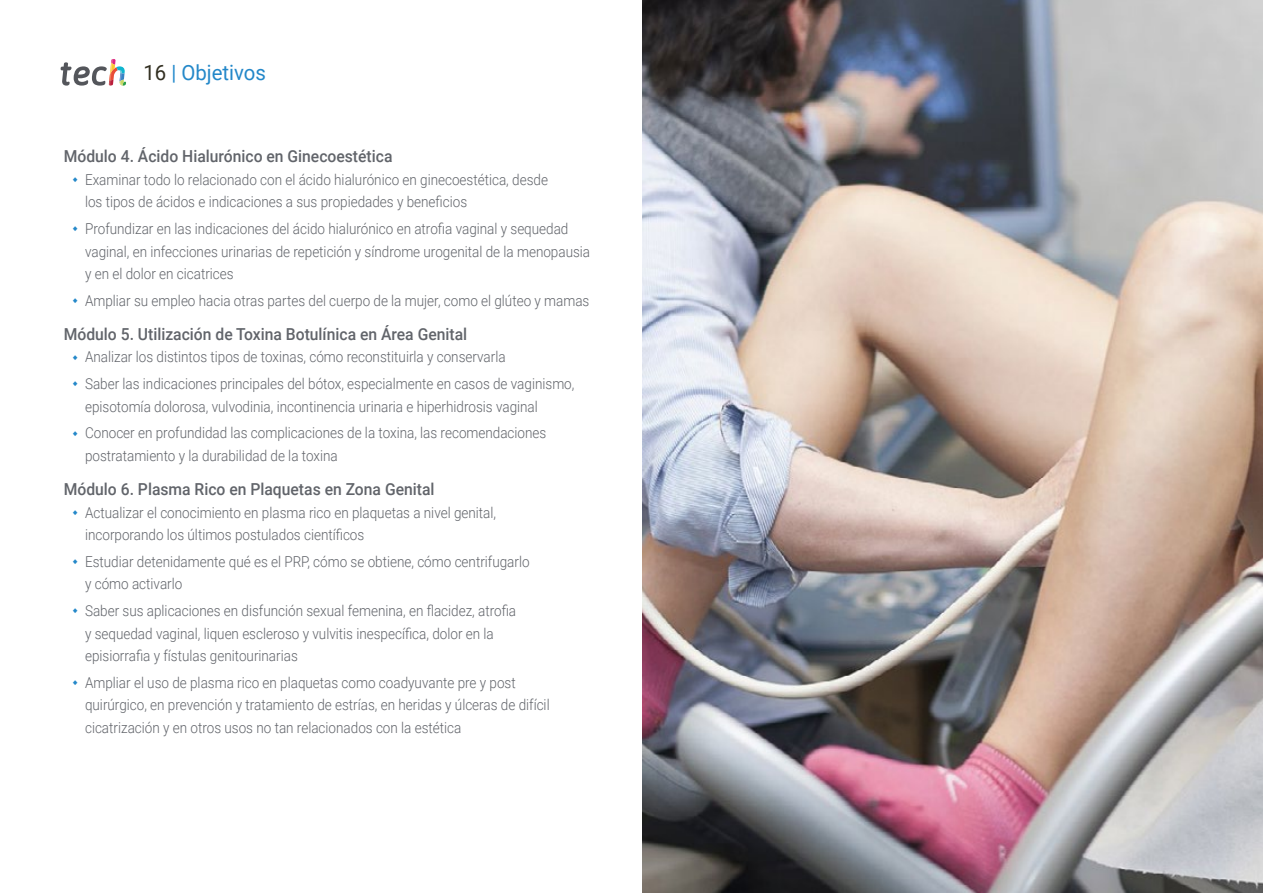
<style>
.page{position:relative;width:1263px;height:893px;background:#fff}
.page>*{position:absolute;margin:0;border:0;box-sizing:border-box;transform-origin:0 0}
.t1{font:21px "Roboto";color:#2287c9}
.t2{font:500 16.5px "Roboto";color:#61646a;scale:.95 1}
.t3{font:300 15px/22.5px "Roboto";color:#61646a;scale:.9 1}
.s1{color:#312e20}
.s2{color:#2289cb}
.s3{color:#2488c9}
</style>
<div class="page">
<svg style="left:61px;top:59px;width:65px;height:27px"></svg>
<img style="left:642px;top:0;width:621px;height:893px">
<h1 class="t1" style="left:144px;top:57px;width:124px"><span class="s1">16</span> <span class="s2">|</span> <span class="s3">Obj</span>etivos</h1>
<p class="t2" style="left:64px;top:145px;width:347px">Módulo 4. Ácido Hialurónico en Ginecoestética</p>
<p class="t3" style="left:85px;top:168px;width:516px">Examinar todo lo relacionado con el ácido hialurónico en ginecoestética, desde los tipos de ácidos e indicaciones a sus propiedades y beneficios</p>
<p class="t3" style="left:85px;top:217px;width:563px">Profundizar en las indicaciones del ácido hialurónico en atrofia vaginal y sequedad vaginal, en infecciones urinarias de repetición y síndrome urogenital de la menopausia y en el dolor en cicatrices</p>
<p class="t3" style="left:85px;top:289px;width:562px">Ampliar su empleo hacia otras partes del cuerpo de la mujer, como el glúteo y mamas</p>
<p class="t2" style="left:64px;top:323px;width:426px">Módulo 5. Utilización de Toxina Botulínica en Área Genital</p>
<p class="t3" style="left:85px;top:343px;width:545px;line-height:26.7px">Analizar los distintos tipos de toxinas, cómo reconstituirla y conservarla<br>Saber las indicaciones principales del bótox, especialmente en casos de vaginismo,</p>
<p class="t3" style="left:85px;top:392px;width:514px;line-height:26.7px">episotomía dolorosa, vulvodinia, incontinencia urinaria e hiperhidrosis vaginal<br>Conocer en profundidad las complicaciones de la toxina, las recomendaciones</p>
<p class="t3" style="left:85px;top:444px;width:282px">postratamiento y la durabilidad de la toxina</p>
<p class="t2" style="left:64px;top:478px;width:392px">Módulo 6. Plasma Rico en Plaquetas en Zona Genital</p>
<p class="t3" style="left:85px;top:500px;width:458px">Actualizar el conocimiento en plasma rico en plaquetas a nivel genital, incorporando los últimos postulados científicos</p>
<p class="t3" style="left:85px;top:550px;width:495px">Estudiar detenidamente qué es el PRP, cómo se obtiene, cómo centrifugarlo y cómo activarlo</p>
<p class="t3" style="left:85px;top:599px;width:481px">Saber sus aplicaciones en disfunción sexual femenina, en flacidez, atrofia y sequedad vaginal, liquen escleroso y vulvitis inespecífica, dolor en la episiorrafia y fístulas genitourinarias</p>
<p class="t3" style="left:85px;top:671px;width:518px">Ampliar el uso de plasma rico en plaquetas como coadyuvante pre y post quirúrgico, en prevención y tratamiento de estrías, en heridas y úlceras de difícil cicatrización y en otros usos no tan relacionados con la estética</p>
</div>
